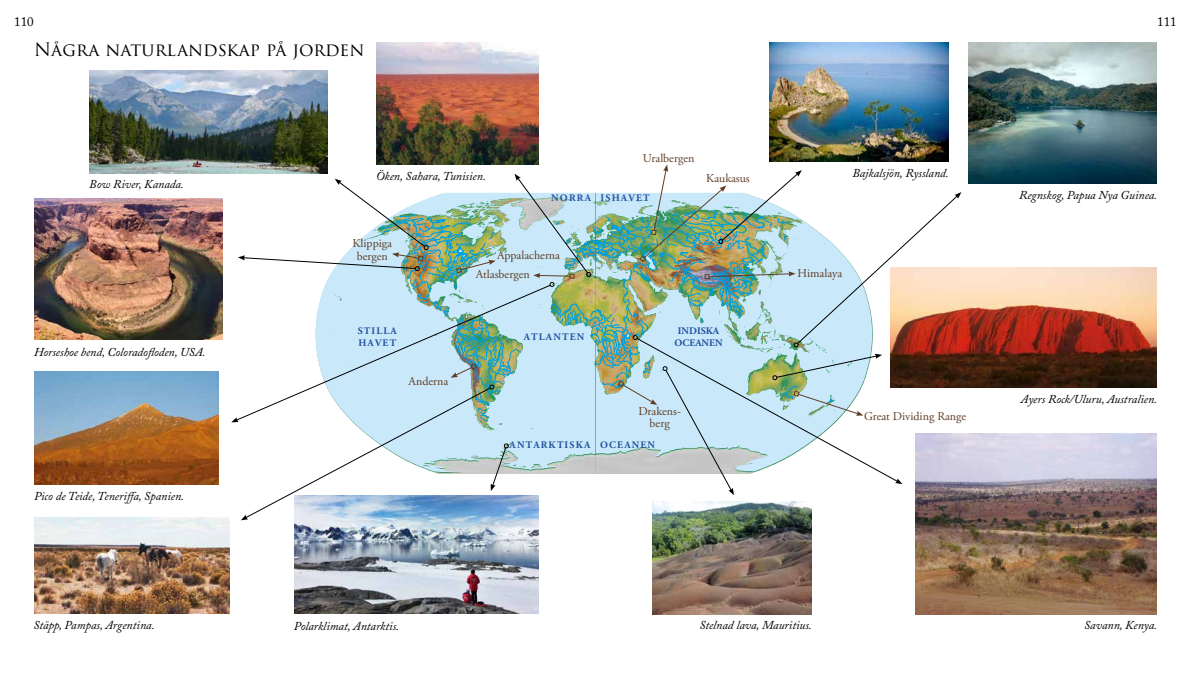
<style>
.page{position:relative;width:1191px;height:675px;background:#fff}
.page>*{position:absolute;margin:0;border:0;box-sizing:border-box;transform-origin:0 0}
.t1{font:18px "Trajan Pro 3";color:#000}
.t2{font:13px "Adobe Caslon Pro";color:#000}
.t3{font:italic 12px "Adobe Caslon Pro";color:#000}
.t4{font:12px/13px "Adobe Garamond Pro";color:#613d25;text-align:center}
.t5{font:700 10px/12px "Adobe Garamond Pro";letter-spacing:.12em;color:#2653a0}
.t6{font:700 10px/12px "Adobe Garamond Pro";color:#2653a0;text-align:center}
</style>
<div class="page">
<img style="left:652px;top:501px;width:159px;height:113px">
<img style="left:916px;top:434px;width:241px;height:180px">
<img style="left:376px;top:43px;width:163px;height:121px">
<img style="left:961px;top:268px;width:196px;height:120px">
<img style="left:34px;top:372px;width:184px;height:112px">
<img style="left:968px;top:43px;width:189px;height:141px">
<img style="left:294px;top:495px;width:245px;height:118px">
<img style="left:90px;top:70px;width:237px;height:104px">
<img style="left:34px;top:198px;width:189px;height:142px">
<img style="left:34px;top:517px;width:195px;height:96px">
<img style="left:769px;top:43px;width:179px;height:119px">
<svg style="left:248px;top:495px;width:243px;height:24px"></svg>
<svg style="left:241px;top:515px;width:7px;height:5px"></svg>
<img style="left:231px;top:164px;width:730px;height:331px">
<p class="t2" style="left:14px;top:14px;width:21px">110</p>
<p class="t2" style="left:1157px;top:14px;width:21px">111</p>
<h1 class="t1" style="left:34px;top:37px;width:332px">Några naturlandskap på jorden</h1>
<p class="t3" style="left:89px;top:177px;width:96px">Bow River, Kanada.</p>
<p class="t3" style="left:34px;top:345px;width:173px">Horseshoe bend, Coloradofloden, USA.</p>
<p class="t3" style="left:34px;top:488px;width:152px">Pico de Teide, Teneriffa, Spanien.</p>
<p class="t3" style="left:33px;top:618px;width:123px">Stäpp, Pampas, Argentina.</p>
<p class="t3" style="left:376px;top:169px;width:111px">Öken, Sahara, Tunisien.</p>
<p class="t4" style="left:643px;top:152px;width:53px">Uralbergen</p>
<p class="t5" style="left:551px;top:192px;width:100px">NORRA ISHAVET</p>
<p class="t4" style="left:706px;top:172px;width:45px">Kaukasus</p>
<p class="t4" style="left:352px;top:237px;width:41px">Klippiga bergen</p>
<p class="t4" style="left:497px;top:249px;width:65px">Appalacherna</p>
<p class="t4" style="left:476px;top:268px;width:55px">Atlasbergen</p>
<p class="t5" style="left:358px;top:325px;width:41px">STILLA<br>HAVET</p>
<p class="t6" style="left:674px;top:325px;width:49px">INDISKA<br>OCEANEN</p>
<p class="t5" style="left:524px;top:331px;width:62px">ATLANTEN</p>
<p class="t4" style="left:408px;top:374px;width:41px">Anderna</p>
<p class="t4" style="left:638px;top:406px;width:44px;line-height:12px">Drakens&shy;berg</p>
<p class="t5" style="left:509px;top:438px;width:147px">ANTARKTISKA OCEANEN</p>
<p class="t3" style="left:852px;top:166px;width:98px">Bajkalsjön, Ryssland.</p>
<p class="t4" style="left:797px;top:267px;width:46px">Himalaya</p>
<p class="t4" style="left:864px;top:410px;width:104px">Great Dividing Range</p>
<p class="t3" style="left:1019px;top:188px;width:140px">Regnskog, Papua Nya Guinea.</p>
<p class="t3" style="left:1020px;top:392px;width:138px">Ayers Rock/Uluru, Australien.</p>
<p class="t3" style="left:294px;top:618px;width:107px">Polarklimat, Antarktis.</p>
<p class="t3" style="left:699px;top:618px;width:114px">Stelnad lava, Mauritius.</p>
<p class="t3" style="left:1084px;top:618px;width:75px">Savann, Kenya.</p>
</div>
